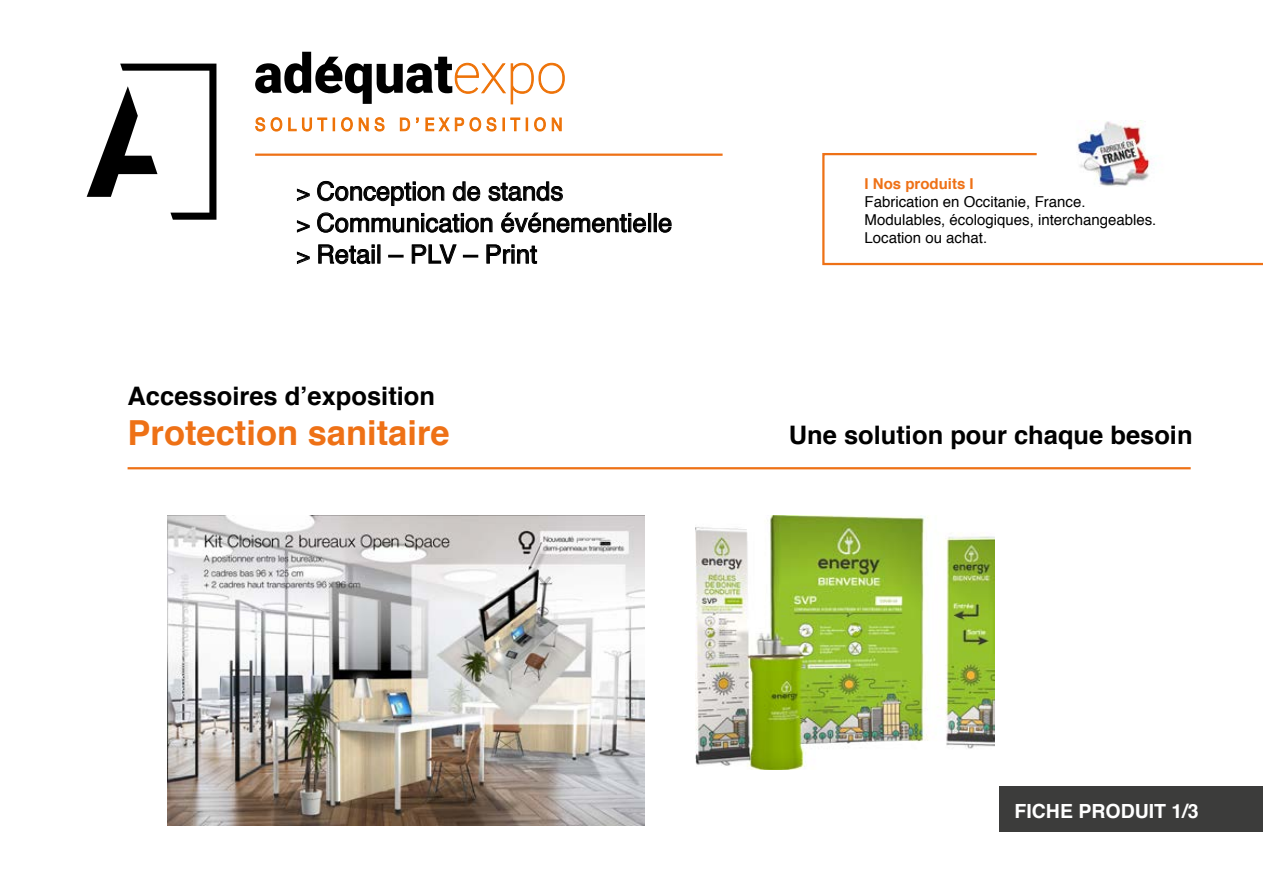
<style>
.page{position:relative;width:1263px;height:893px;background:#fff}
.page>*{position:absolute;margin:0;border:0;box-sizing:border-box;transform-origin:0 0}
.t1{font:700 34.5px "Helvetica";color:#ee7116}
.t2{font:25.5px/31.5px "Helvetica";color:#000}
.t3{font:700 25.5px "Helvetica";color:#000}
.t4{font:700 19.5px "Helvetica";color:#fff}
.t5{font:15px/18px "Helvetica";color:#000}
.t6{font:700 15px "Helvetica";color:#ee7116}
.s1{font-size:21px}
</style>
<div class="page">
<svg style="left:822px;top:153px;width:441px;height:113px"></svg>
<img style="left:1060px;top:121px;width:112px;height:65px">
<svg style="left:297px;top:189px;width:13px;height:12px"></svg>
<svg style="left:317px;top:181px;width:127px;height:25px"></svg>
<svg style="left:453px;top:182px;width:27px;height:19px"></svg>
<svg style="left:489px;top:182px;width:74px;height:19px"></svg>
<svg style="left:297px;top:220px;width:13px;height:12px"></svg>
<svg style="left:317px;top:213px;width:175px;height:19px"></svg>
<svg style="left:501px;top:213px;width:145px;height:19px"></svg>
<div style="left:648px;top:213px;width:3px;height:19px;border:1px solid #000"></div>
<svg style="left:654px;top:213px;width:17px;height:19px"></svg>
<svg style="left:297px;top:252px;width:13px;height:12px"></svg>
<svg style="left:318px;top:245px;width:62px;height:19px"></svg>
<svg style="left:389px;top:255px;width:14px;height:2px"></svg>
<svg style="left:412px;top:245px;width:44px;height:18px"></svg>
<svg style="left:463px;top:255px;width:15px;height:2px"></svg>
<svg style="left:487px;top:245px;width:50px;height:19px"></svg>
<hr style="left:255px;top:154px;width:468px;height:2px;background:#ee7116">
<svg style="left:255px;top:52px;width:310px;height:53px"></svg>
<svg style="left:255px;top:117px;width:10px;height:14px"></svg>
<svg style="left:271px;top:117px;width:11px;height:14px"></svg>
<svg style="left:288px;top:118px;width:8px;height:13px"></svg>
<svg style="left:302px;top:118px;width:25px;height:13px"></svg>
<svg style="left:333px;top:118px;width:2px;height:13px"></svg>
<svg style="left:341px;top:117px;width:12px;height:14px"></svg>
<svg style="left:359px;top:118px;width:9px;height:13px"></svg>
<svg style="left:375px;top:117px;width:9px;height:14px"></svg>
<svg style="left:400px;top:118px;width:10px;height:13px"></svg>
<svg style="left:416px;top:118px;width:3px;height:5px"></svg>
<svg style="left:426px;top:118px;width:38px;height:13px"></svg>
<svg style="left:470px;top:117px;width:11px;height:14px"></svg>
<svg style="left:487px;top:117px;width:9px;height:14px"></svg>
<svg style="left:503px;top:118px;width:17px;height:13px"></svg>
<svg style="left:526px;top:118px;width:2px;height:13px"></svg>
<svg style="left:534px;top:117px;width:12px;height:14px"></svg>
<svg style="left:552px;top:118px;width:9px;height:13px"></svg>
<svg style="left:87px;top:64px;width:129px;height:156px"></svg>
<hr style="left:128px;top:467px;width:1063px;height:2px;background:#ee7116">
<div style="left:999px;top:787px;width:264px;height:45px;background:#3c3c3b"></div>
<img style="left:167px;top:516px;width:477px;height:310px">
<img style="left:695px;top:516px;width:299px;height:253px">
<h2 class="t2" style="left:297px;top:178px;width:377px"><span class="s1">&gt;</span> Conception de stands<br><span class="s1">&gt;</span> Communication événementielle <span class="s1">&gt;</span> Retail – PLV – Print</h2>
<p class="t6" style="left:864px;top:178px;width:111px">I Nos produits I</p>
<p class="t5" style="left:864px;top:195px;width:293px">Fabrication en Occitanie, France.<br>Modulables, écologiques, interchangeables.<br>Location ou achat.</p>
<h2 class="t3" style="left:128px;top:375px;width:309px">Accessoires d’exposition</h2>
<h1 class="t1" style="left:128px;top:405px;width:324px">Protection sanitaire</h1>
<h2 class="t3" style="left:789px;top:414px;width:405px">Une solution pour chaque besoin</h2>
<h3 class="t4" style="left:1014px;top:803px;width:186px">FICHE PRODUIT 1/3</h3>
</div>
